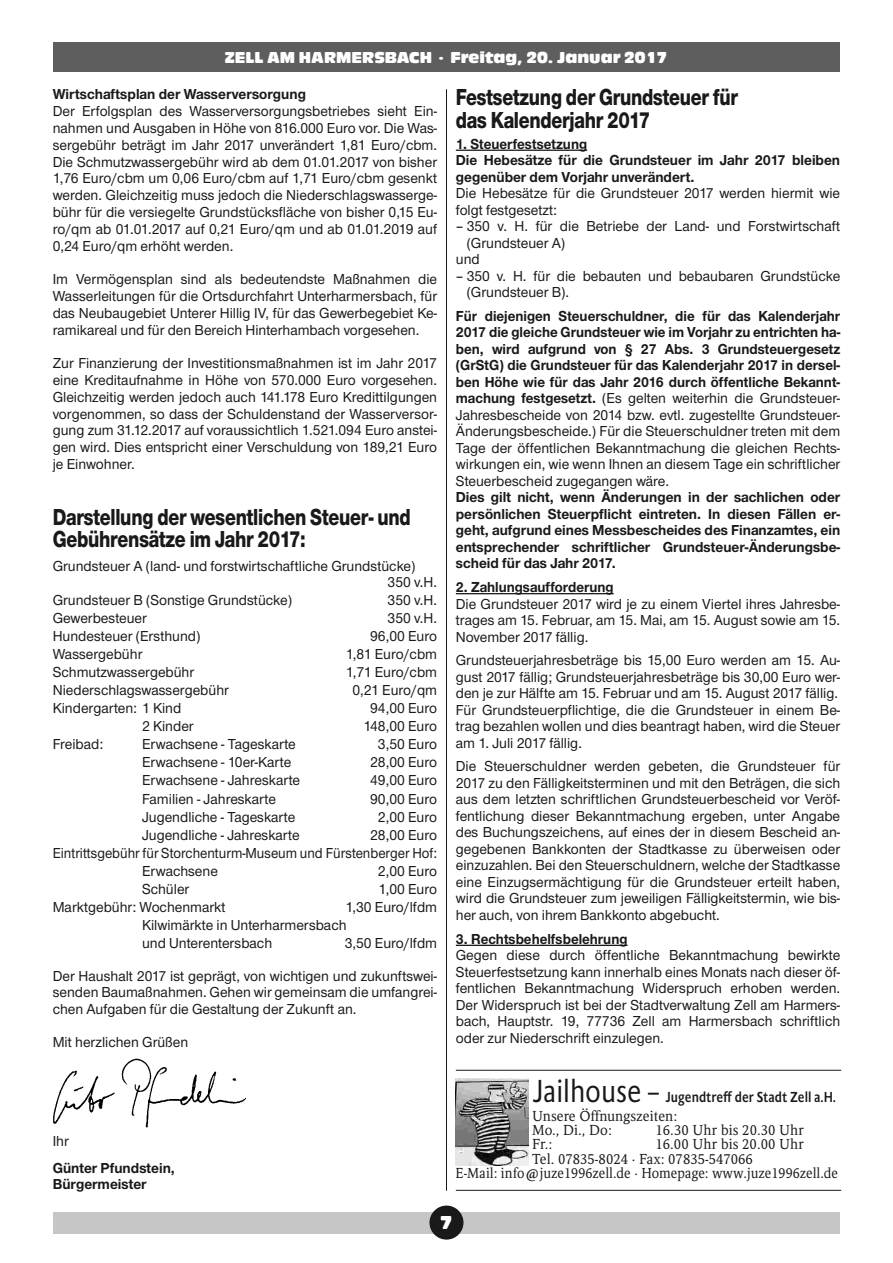
<style>
.page{position:relative;width:893px;height:1263px;background:#fff}
.page>*{position:absolute;margin:0;border:0;box-sizing:border-box;transform-origin:0 0}
.t1{font:800 24px/22.5px "Nimbus Sans Novus T";letter-spacing:-.01em;color:#191919;scale:.8 1}
.t2{font:19.5px "Antique Olive T Compact Ro 1";color:#fff}
.t3{font:16.5px "Antique Olive T Compact Ro 1";color:#fff}
.t4{font:500 15px/16.5px "Nimbus Sans Novus T";color:#191919;text-align:justify}
.t5{font:700 15px/16.5px "Nimbus Sans Novus T";color:#191919;text-align:justify}
.t6{font:700 15px/16.5px "Nimbus Sans Novus T";color:#191919;scale:.95 1}
.t7{font:500 15px "Nimbus Sans Novus T";color:#191919;scale:.93 1}
.t8{font:14.4px/14.2px "Schwabo Serif";color:#191919;scale:.94 1}
.t9{font:14.4px "Schwabo Serif";color:#191919;scale:.91 1}
.t10{font:700 14.4px "Schwabo Sans";color:#191919;scale:.87 1}
.s1{font-weight:700}
.s2{font-weight:400;font-size:31.8px}
</style>
<div class="page">
<hr style="left:446px;top:89px;width:1px;height:1102px;background:#191919">
<hr style="left:456px;top:150px;width:131px;height:1px;background:#191919">
<hr style="left:456px;top:593px;width:158px;height:1px;background:#191919">
<hr style="left:456px;top:945px;width:172px;height:1px;background:#191919">
<div style="left:53px;top:1212px;width:786px;height:21px;background:#c6c6c6"></div>
<div style="left:429px;top:1205px;width:34px;height:34px;background:#191919;border-radius:50%"></div>
<div style="left:53px;top:43px;width:786px;height:29px;background:#5e5e5e"></div>
<img style="left:53px;top:1058px;width:193px;height:69px">
<img style="left:456px;top:1078px;width:73px;height:87px">
<hr style="left:456px;top:1190px;width:385px;height:1px;background:#191919">
<hr style="left:456px;top:1070px;width:385px;height:1px;background:#191919">
<p class="t3" style="left:225px;top:48px;width:444px">ZELL AM HARMERSBACH · Freitag, 20. Januar 2017</p>
<p class="t5" style="left:53px;top:86px;width:255px">Wirtschaftsplan der Wasserversorgung</p>
<p class="t4" style="left:53px;top:102px;width:386px">Der Erfolgsplan des Wasserversorgungsbetriebes sieht Ein&shy;nahmen und Ausgaben in Höhe von 816.000 Euro vor. Die Was&shy;sergebühr beträgt im Jahr 2017 unverändert 1,81 Euro/cbm.<br>Die Schmutzwassergebühr wird ab dem 01.01.2017 von bisher 1,76 Euro/cbm um 0,06 Euro/cbm auf 1,71 Euro/cbm gesenkt werden. Gleichzeitig muss jedoch die Niederschlagswasserge&shy;bühr für die versiegelte Grundstücksfläche von bisher 0,15 Eu&shy;ro/qm ab 01.01.2017 auf 0,21 Euro/qm und ab 01.01.2019 auf 0,24 Euro/qm erhöht werden.</p>
<p class="t4" style="left:53px;top:270px;width:386px">Im Vermögensplan sind als bedeutendste Maßnahmen die Wasserleitungen für die Ortsdurchfahrt Unterharmersbach, für das Neubaugebiet Unterer Hillig IV, für das Gewerbegebiet Ke&shy;ramikareal und für den Bereich Hinterhambach vorgesehen.</p>
<p class="t4" style="left:53px;top:354px;width:386px">Zur Finanzierung der Investitionsmaßnahmen ist im Jahr 2017 eine Kreditaufnahme in Höhe von 570.000 Euro vorgesehen.<br>Gleichzeitig werden jedoch auch 141.178 Euro Kredittilgungen vorgenommen, so dass der Schuldenstand der Wasserversor&shy;gung zum 31.12.2017 auf voraussichtlich 1.521.094 Euro anstei&shy;gen wird. Dies entspricht einer Verschuldung von 189,21 Euro je Einwohner.</p>
<h1 class="t1" style="left:53px;top:505px;width:449px">Darstellung der wesentlichen Steuer- und<br>Gebührensätze im Jahr 2017:</h1>
<p class="t4" style="left:388px;top:557px;width:51px;text-indent:-335px">Grundsteuer A (land- und forstwirtschaftliche Grundstücke)<br>350 v.H.</p>
<p class="t4" style="left:53px;top:592px;width:241px">Grundsteuer B (Sonstige Grundstücke)</p>
<p class="t4" style="left:388px;top:592px;width:51px">350 v.H.</p>
<p class="t4" style="left:53px;top:610px;width:96px">Gewerbesteuer</p>
<p class="t4" style="left:388px;top:610px;width:51px">350 v.H.</p>
<p class="t4" style="left:53px;top:628px;width:149px">Hundesteuer (Ersthund)</p>
<p class="t4" style="left:370px;top:628px;width:68px">96,00 Euro</p>
<p class="t4" style="left:53px;top:646px;width:91px">Wassergebühr</p>
<p class="t4" style="left:346px;top:646px;width:93px">1,81 Euro/cbm</p>
<p class="t4" style="left:53px;top:664px;width:143px">Schmutzwassergebühr</p>
<p class="t4" style="left:346px;top:664px;width:93px">1,71 Euro/cbm</p>
<p class="t4" style="left:53px;top:682px;width:178px">Niederschlagswassergebühr</p>
<p class="t4" style="left:352px;top:682px;width:86px">0,21 Euro/qm</p>
<p class="t4" style="left:53px;top:700px;width:130px">Kindergarten: 1 Kind</p>
<p class="t4" style="left:370px;top:700px;width:68px">94,00 Euro</p>
<p class="t4" style="left:142px;top:718px;width:53px">2 Kinder</p>
<p class="t4" style="left:363px;top:718px;width:75px">148,00 Euro</p>
<p class="t4" style="left:53px;top:736px;width:52px">Freibad:</p>
<p class="t4" style="left:142px;top:736px;width:155px">Erwachsene - Tageskarte</p>
<p class="t4" style="left:378px;top:736px;width:61px">3,50 Euro</p>
<p class="t4" style="left:142px;top:754px;width:151px">Erwachsene - 10er-Karte</p>
<p class="t4" style="left:370px;top:754px;width:68px">28,00 Euro</p>
<p class="t4" style="left:142px;top:772px;width:160px">Erwachsene - Jahreskarte</p>
<p class="t4" style="left:370px;top:772px;width:68px">49,00 Euro</p>
<p class="t4" style="left:142px;top:790px;width:135px">Familien - Jahreskarte</p>
<p class="t4" style="left:370px;top:790px;width:68px">90,00 Euro</p>
<p class="t4" style="left:142px;top:808px;width:155px">Jugendliche - Tageskarte</p>
<p class="t4" style="left:378px;top:808px;width:61px">2,00 Euro</p>
<p class="t4" style="left:142px;top:826px;width:159px">Jugendliche - Jahreskarte</p>
<p class="t4" style="left:370px;top:826px;width:68px">28,00 Euro</p>
<p class="t7" style="left:53px;top:844px;width:415px">Eintrittsgebühr für Storchenturm-Museum und Fürstenberger Hof:</p>
<p class="t4" style="left:142px;top:862px;width:77px">Erwachsene</p>
<p class="t4" style="left:378px;top:862px;width:61px">2,00 Euro</p>
<p class="t4" style="left:142px;top:880px;width:49px">Schüler</p>
<p class="t4" style="left:379px;top:880px;width:60px">1,00 Euro</p>
<p class="t4" style="left:53px;top:898px;width:174px">Marktgebühr: Wochenmarkt</p>
<h1 class="t1" style="left:456px;top:85px;width:354px">Festsetzung der Grundsteuer für das Kalenderjahr 2017</h1>
<p class="t6" style="left:456px;top:135px;width:406px">1. Steuerfestsetzung<br>Die Hebesätze für die Grundsteuer im Jahr 2017 bleiben gegenüber dem Vorjahr unverändert.</p>
<p class="t4" style="left:456px;top:185px;width:386px">Die Hebesätze für die Grundsteuer 2017 werden hiermit wie folgt festgesetzt:</p>
<p class="t4" style="left:456px;top:218px;width:386px">– 350 v. H. für die Betriebe der Land- und Forstwirtschaft</p>
<p class="t4" style="left:467px;top:234px;width:100px">(Grundsteuer A)</p>
<p class="t4" style="left:456px;top:251px;width:25px">und</p>
<p class="t4" style="left:467px;top:267px;width:375px;text-indent:-11px">– 350 v. H. für die bebauten und bebaubaren Grundstücke (Grundsteuer B).</p>
<p class="t4" style="left:456px;top:307px;width:386px"><span class="s1">Für diejenigen Steuerschuldner, die für das Kalenderjahr 2017 die gleiche Grundsteuer wie im Vorjahr zu entrichten ha&shy;ben, wird aufgrund von § 27 Abs. 3 Grundsteuergesetz (GrStG) die Grundsteuer für das Kalenderjahr 2017 in dersel&shy;ben Höhe wie für das Jahr 2016 durch öffentliche Bekannt&shy;machung festgesetzt.</span> (Es gelten weiterhin die Grundsteuer-Jahresbescheide von 2014 bzw. evtl. zugestellte Grundsteuer-Änderungsbescheide.) Für die Steuerschuldner treten mit dem Tage der öffentlichen Bekanntmachung die gleichen Rechts&shy;wirkungen ein, wie wenn Ihnen an diesem Tage ein schriftlicher Steuerbescheid zugegangen wäre.</p>
<p class="t5" style="left:456px;top:489px;width:386px">Dies gilt nicht, wenn Änderungen in der sachlichen oder persönlichen Steuerpflicht eintreten. In diesen Fällen er&shy;geht, aufgrund eines Messbescheides des Finanzamtes, ein entsprechender schriftlicher Grundsteuer-Änderungsbe&shy;scheid für das Jahr 2017.</p>
<p class="t6" style="left:456px;top:578px;width:168px">2. Zahlungsaufforderung</p>
<p class="t4" style="left:456px;top:595px;width:386px">Die Grundsteuer 2017 wird je zu einem Viertel ihres Jahresbe&shy;trages am 15. Februar, am 15. Mai, am 15. August sowie am 15.<br>November 2017 fällig.</p>
<p class="t4" style="left:456px;top:652px;width:386px;text-align:left">Grundsteuerjahresbeträge bis 15,00 Euro werden am 15. Au&shy;gust 2017 fällig; Grundsteuerjahresbeträge bis 30,00 Euro wer&shy;den je zur Hälfte am 15. Februar und am 15. August 2017 fällig.<br>Für Grundsteuerpflichtige, die die Grundsteuer in einem Be&shy;trag bezahlen wollen und dies beantragt haben, wird die Steuer am 1. Juli 2017 fällig.</p>
<p class="t4" style="left:456px;top:758px;width:386px">Die Steuerschuldner werden gebeten, die Grundsteuer für 2017 zu den Fälligkeitsterminen und mit den Beträgen, die sich aus dem letzten schriftlichen Grundsteuerbescheid vor Veröf&shy;fentlichung dieser Bekanntmachung ergeben, unter Angabe des Buchungszeichens, auf eines der in diesem Bescheid an&shy;gegebenen Bankkonten der Stadtkasse zu überweisen oder einzuzahlen. Bei den Steuerschuldnern, welche der Stadtkasse eine Einzugsermächtigung für die Grundsteuer erteilt haben, wird die Grundsteuer zum jeweiligen Fälligkeitstermin, wie bis&shy;her auch, von ihrem Bankkonto abgebucht.</p>
<p class="t6" style="left:456px;top:930px;width:182px">3. Rechtsbehelfsbelehrung</p>
<p class="t4" style="left:456px;top:947px;width:386px">Gegen diese durch öffentliche Bekanntmachung bewirkte Steuerfestsetzung kann innerhalb eines Monats nach dieser öf&shy;fentlichen Bekanntmachung Widerspruch erhoben werden.<br>Der Widerspruch ist bei der Stadtverwaltung Zell am Harmers&shy;bach, Hauptstr. 19, 77736 Zell am Harmersbach schriftlich oder zur Niederschrift einzulegen.</p>
<p class="t4" style="left:142px;top:897px;width:297px;line-height:18px;text-align:left;text-indent:203px">1,30 Euro/lfdm<br>Kilwimärkte in Unterharmersbach<br>und Unterentersbach</p>
<p class="t4" style="left:345px;top:934px;width:94px">3,50 Euro/lfdm</p>
<p class="t4" style="left:53px;top:967px;width:386px">Der Haushalt 2017 ist geprägt, von wichtigen und zukunftswei&shy;senden Baumaßnahmen. Gehen wir gemeinsam die umfangrei&shy;chen Aufgaben für die Gestaltung der Zukunft an.</p>
<p class="t4" style="left:53px;top:1033px;width:137px">Mit herzlichen Grüßen</p>
<p class="t4" style="left:53px;top:1132px;width:18px">Ihr</p>
<p class="t5" style="left:53px;top:1159px;width:124px">Günter Pfundstein,<br>Bürgermeister</p>
<p class="t10" style="left:533px;top:1089px;width:350px"><span class="s2">Jailhouse –</span> Jugendtreff der Stadt Zell a.H.</p>
<p class="t8" style="left:532px;top:1109px;width:156px">Unsere Öffnungszeiten:<br>Mo., Di., Do:</p>
<p class="t8" style="left:656px;top:1123px;width:159px">16.30 Uhr bis 20.30 Uhr</p>
<p class="t8" style="left:532px;top:1137px;width:23px">Fr.:</p>
<p class="t8" style="left:655px;top:1137px;width:159px">16.00 Uhr bis 20.00 Uhr</p>
<p class="t8" style="left:532px;top:1152px;width:236px">Tel. 07835-8024 · Fax: 07835-547066</p>
<p class="t9" style="left:456px;top:1165px;width:422px">E-Mail: info@juze1996zell.de · Homepage: www.juze1996zell.de</p>
<h2 class="t2" style="left:440px;top:1211px;width:14px">7</h2>
</div>
